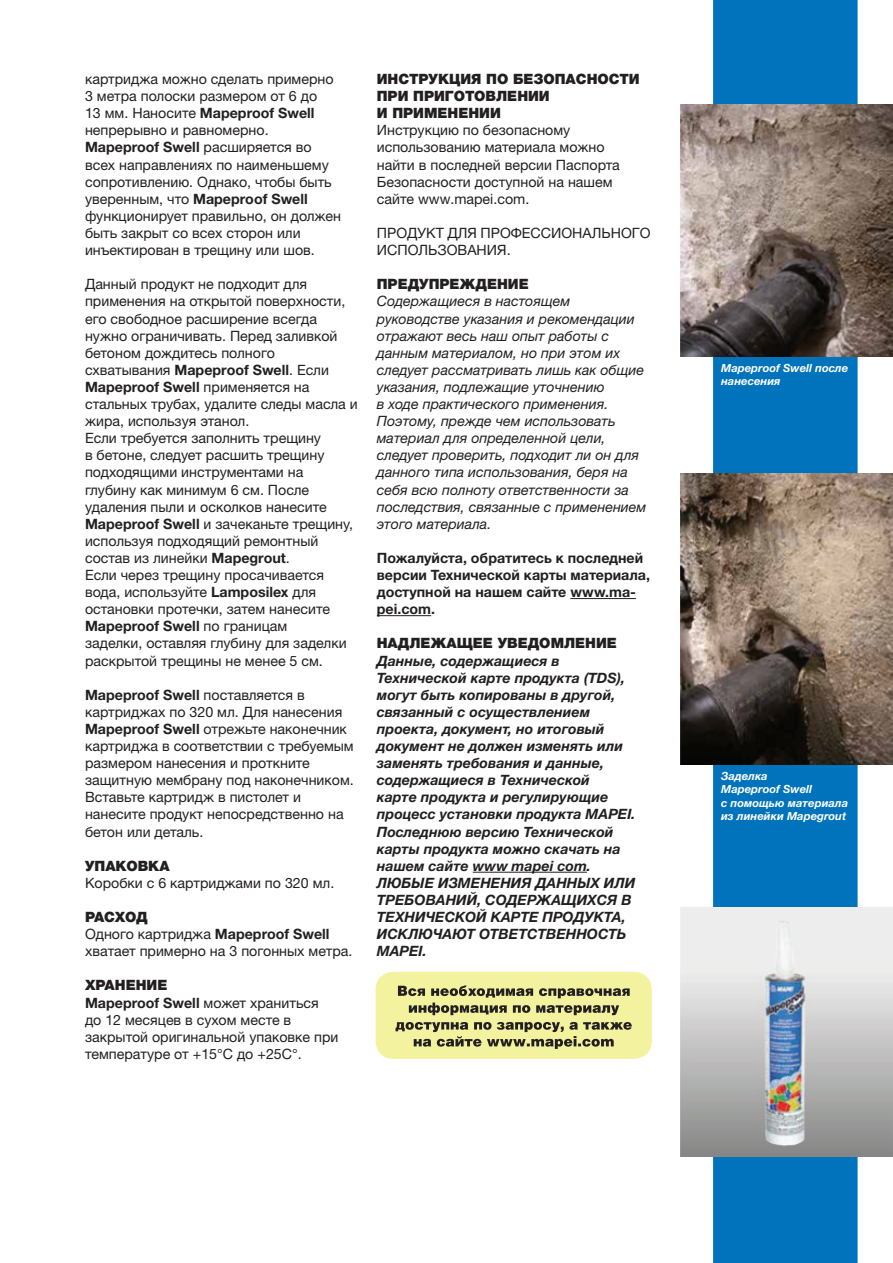
<style>
.page{position:relative;width:893px;height:1263px;background:#fff}
.page>*{position:absolute;margin:0;border:0;box-sizing:border-box;transform-origin:0 0}
.t1{font:14.25px/17.1px "Helvetica Neue LTW1 G";color:#231f20}
.t2{font:italic 700 14.25px/17.1px "Helvetica Neue LTW1 G";color:#231f20}
.t3{font:italic 14.25px/17.1px "Helvetica Neue LTW1 G";color:#231f20}
.заголовок{font:900 14.25px/17.1px "Helvetica Neue LTW1 G";color:#231f20}
.t4{font:700 14.25px/17.1px "Helvetica Neue LTW1 G";color:#231f20}
.заголовок-2{font:italic 700 11.25px/13.5px "Helvetica Neue LTW1 G";color:#fff}
.s1{font-weight:700}
</style>
<div class="page">
<div style="left:713px;top:0;width:145px;height:1263px;background:#0073bc"></div>
<hr style="left:570px;top:598px;width:66px;height:1px;background:#231f20">
<hr style="left:377px;top:615px;width:54px;height:1px;background:#231f20">
<hr style="left:473px;top:872px;width:114px;height:1px;background:#231f20">
<img style="left:680px;top:104px;width:213px;height:252px">
<img style="left:680px;top:473px;width:213px;height:291px">
<img style="left:680px;top:907px;width:213px;height:250px">
<div style="left:376px;top:972px;width:276px;height:87px;background:#f3f29f;border-radius:18px"></div>
<svg style="left:395px;top:1022px;width:237px;height:27px"></svg>
<svg style="left:398px;top:985px;width:232px;height:30px"></svg>
<p class="t1" style="left:85px;top:70px;width:257px">картриджа можно сделать примерно<br>3 метра полоски размером от 6 до<br>13 мм. Наносите <span class="s1">Mapeproof Swell </span>непрерывно и равномерно.<br><span class="s1">Mapeproof Swell</span> расширяется во всех направлениях по наименьшему сопротивлению. Однако, чтобы быть уверенным, что <span class="s1">Mapeproof Swell </span>функционирует правильно, он должен быть закрыт со всех сторон или инъектирован в трещину или шов.</p>
<p class="t1" style="left:85px;top:276px;width:274px">Данный продукт не подходит для применения на открытой поверхности, его свободное расширение всегда нужно ограничивать. Перед заливкой бетоном дождитесь полного схватывания <span class="s1">Mapeproof Swell</span>. Если<br><span class="s1">Mapeproof Swell</span> применяется на стальных трубах, удалите следы масла и жира, используя этанол.</p>
<p class="t1" style="left:85px;top:429px;width:270px">Если требуется заполнить трещину<br>в бетоне, следует расшить трещину подходящими инструментами на глубину как минимум 6 см. После удаления пыли и осколков нанесите <span class="s1">Mapeproof Swell</span> и зачеканьте трещину, используя подходящий ремонтный состав из линейки <span class="s1">Mapegrout</span>.<br>Если через трещину просачивается вода, используйте <span class="s1">Lamposilex</span> для остановки протечки, затем нанесите <span class="s1">Mapeproof Swell</span> по границам<br>заделки, оставляя глубину для заделки раскрытой трещины не менее 5 см.</p>
<p class="t1" style="left:85px;top:686px;width:270px"><span class="s1">Mapeproof Swell</span> поставляется в картриджах по 320 мл. Для нанесения <span class="s1">Mapeproof Swell</span> отрежьте наконечник картриджа в соответствии с требуемым размером нанесения и проткните защитную мембрану под наконечником.<br>Вставьте картридж в пистолет и нанесите продукт непосредственно на бетон или деталь.</p>
<p class="заголовок" style="left:85px;top:857px;width:86px">УПАКОВКА</p>
<p class="t1" style="left:85px;top:874px;width:251px">Коробки с 6 картриджами по 320 мл.</p>
<p class="заголовок" style="left:85px;top:908px;width:64px">РАСХОД</p>
<p class="t1" style="left:85px;top:925px;width:269px">Одного картриджа <span class="s1">Mapeproof Swell </span>хватает примерно на 3 погонных метра.</p>
<p class="заголовок" style="left:85px;top:977px;width:84px">ХРАНЕНИЕ</p>
<p class="t1" style="left:85px;top:994px;width:255px"><span class="s1">Mapeproof Swell</span> может храниться до 12 месяцев в сухом месте в закрытой оригинальной упаковке при температуре от +15°С до +25С°.</p>
<p class="заголовок" style="left:377px;top:70px;width:264px">ИНСТРУКЦИЯ ПО БЕЗОПАСНОСТИ<br>ПРИ ПРИГОТОВЛЕНИИ</p>
<p class="заголовок" style="left:377px;top:105px;width:126px">И ПРИМЕНЕНИИ</p>
<p class="t1" style="left:377px;top:122px;width:245px">Инструкцию по безопасному использованию материала можно найти в последней версии Паспорта<br>Безопасности доступной на нашем сайте www.mapei.com.</p>
<p class="t1" style="left:377px;top:224px;width:275px">ПРОДУКТ ДЛЯ ПРОФЕССИОНАЛЬНОГО</p>
<p class="t1" style="left:377px;top:241px;width:135px">ИСПОЛЬЗОВАНИЯ.</p>
<p class="заголовок" style="left:377px;top:276px;width:153px">ПРЕДУПРЕЖДЕНИЕ</p>
<p class="t3" style="left:377px;top:293px;width:271px">Содержащиеся в настоящем руководстве указания и рекомендации отражают весь наш опыт работы с данным материалом, но при этом их следует рассматривать лишь как общие указания, подлежащие уточнению<br>в ходе практического применения.<br>Поэтому, прежде чем использовать материал для определенной цели, следует проверить, подходит ли он для данного типа использования, беря на себя всю полноту ответственности за последствия, связанные с применением этого материала.</p>
<p class="t4" style="left:377px;top:549px;width:275px">Пожалуйста, обратитесь к последней версии Технической карты материала, доступной на нашем сайте www.ma&shy;pei.com.</p>
<p class="заголовок" style="left:377px;top:635px;width:242px">НАДЛЕЖАЩЕЕ УВЕДОМЛЕНИЕ</p>
<p class="t2" style="left:377px;top:652px;width:260px">Данные, содержащиеся в<br>Технической карте продукта (TDS), могут быть копированы в другой, связанный с осуществлением проекта, документ, но итоговый документ не должен изменять или заменять требования и данные, содержащиеся в Технической<br>карте продукта и регулирующие процесс установки продукта MAPEI.<br>Последнюю версию Технической карты продукта можно скачать на нашем сайте www mapei com.</p>
<p class="t2" style="left:377px;top:874px;width:260px">ЛЮБЫЕ ИЗМЕНЕНИЯ ДАННЫХ ИЛИ<br>ТРЕБОВАНИЙ, СОДЕРЖАЩИХСЯ В<br>ТЕХНИЧЕСКОЙ КАРТЕ ПРОДУКТА,<br>ИСКЛЮЧАЮТ ОТВЕТСТВЕННОСТЬ<br>MAPEI.</p>
<p class="заголовок-2" style="left:721px;top:361px;width:129px">Mapeproof Swell после нанесения</p>
<p class="заголовок-2" style="left:721px;top:769px;width:92px">Заделка<br>Mapeproof Swell</p>
<p class="заголовок-2" style="left:721px;top:796px;width:129px">с помощью материала из линейки Mapegrout</p>
</div>
